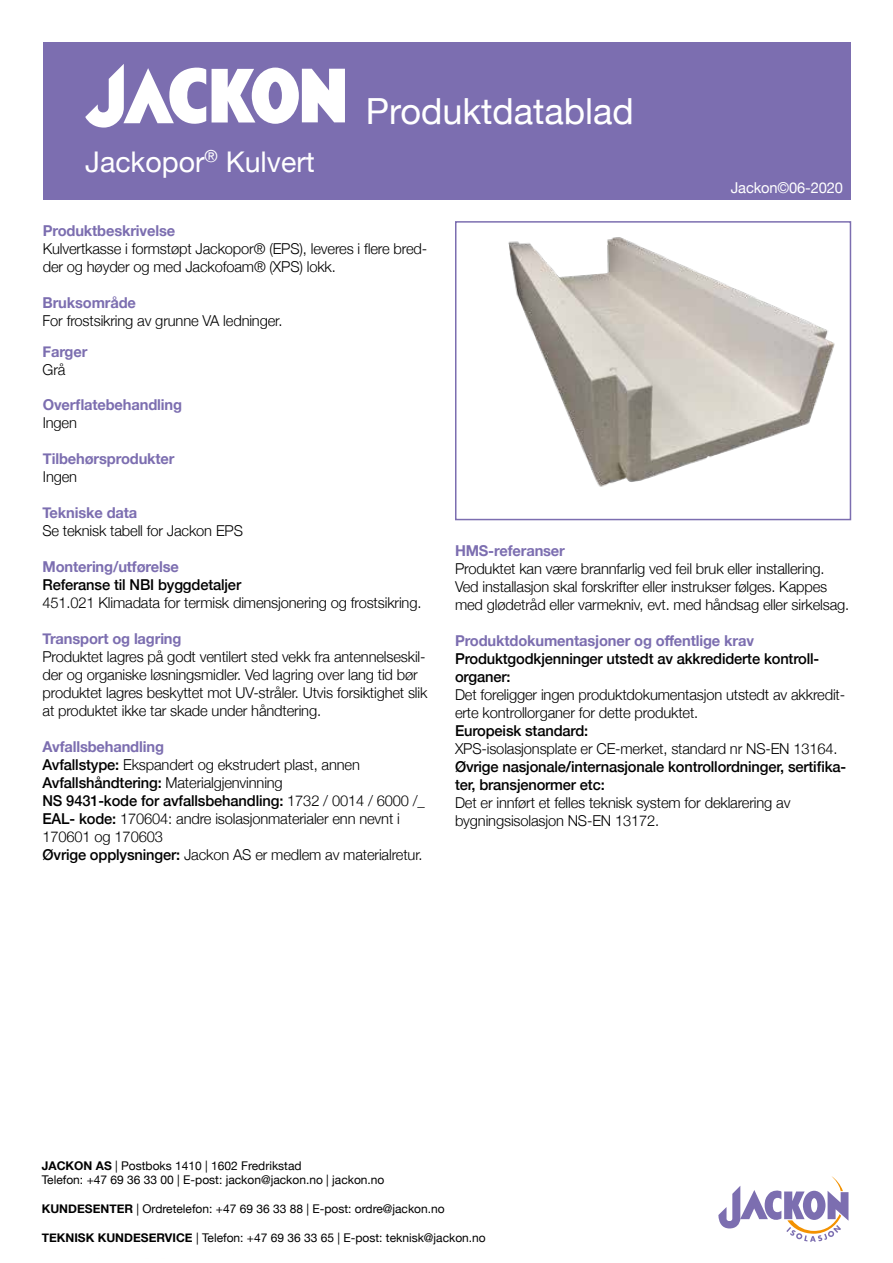
<style>
.page{position:relative;width:893px;height:1263px;background:#fff}
.page>*{position:absolute;margin:0;border:0;box-sizing:border-box;transform-origin:0 0}
.t1{font:36px "Helvetica Neue";color:#fff}
.t2{font:28.5px "Helvetica Neue";color:#fff}
.t3{font:300 15px/18px "Helvetica Neue";letter-spacing:-.01em;color:#000}
.t4{font:500 15px/18px "Helvetica Neue";letter-spacing:-.01em;color:#000}
.t5{font:700 15px "Helvetica Neue";letter-spacing:-.01em;color:#7c6eb0}
.t6{font:15px "Helvetica Neue";letter-spacing:-.01em;color:#fff}
.t7{font:12px/14.4px "Helvetica Neue";color:#000}
.s1{font-weight:700;color:#7c6eb0}
.s2{font-weight:500}
.s3{font-weight:700}
</style>
<div class="page">
<img style="left:508px;top:237px;width:327px;height:250px">
<div style="left:455px;top:221px;width:396px;height:299px;border:2px solid #7c6eb0"></div>
<svg style="left:718px;top:1176px;width:130px;height:66px"></svg>
<div style="left:43px;top:43px;width:808px;height:157px;background:#7c6eb0"></div>
<svg style="left:85px;top:64px;width:121px;height:64px"></svg>
<svg style="left:212px;top:68px;width:133px;height:56px"></svg>
<h2 class="t2" style="left:85px;top:141px;width:231px">Jackopor<sup>®</sup> Kulvert</h2>
<h1 class="t1" style="left:366px;top:85px;width:270px">Produktdatablad</h1>
<p class="t5" style="left:43px;top:219px;width:134px">Produktbeskrivelse</p>
<p class="t3" style="left:43px;top:238px;width:386px">Kulvertkasse i formstøpt Jackopor® (EPS), leveres i flere bred&shy;der og høyder og med Jackofoam® (XPS) lokk.</p>
<p class="t5" style="left:43px;top:290px;width:95px">Bruksområde</p>
<p class="t3" style="left:43px;top:310px;width:241px">For frostsikring av grunne VA ledninger.</p>
<p class="t5" style="left:43px;top:339px;width:46px">Farger</p>
<p class="t3" style="left:43px;top:359px;width:24px">Grå</p>
<p class="t5" style="left:43px;top:393px;width:141px">Overflatebehandling</p>
<p class="t3" style="left:43px;top:413px;width:36px">Ingen</p>
<p class="t5" style="left:43px;top:447px;width:133px">Tilbehørsprodukter</p>
<p class="t3" style="left:43px;top:467px;width:36px">Ingen</p>
<p class="t6" style="left:731px;top:177px;width:114px">Jackon©06-2020</p>
<p class="t5" style="left:42px;top:501px;width:96px">Tekniske data</p>
<p class="t3" style="left:42px;top:521px;width:202px">Se teknisk tabell for Jackon EPS</p>
<p class="t5" style="left:43px;top:555px;width:138px">Montering/utførelse</p>
<p class="t4" style="left:43px;top:574px;width:200px">Referanse til NBI byggdetaljer</p>
<p class="t3" style="left:43px;top:593px;width:380px">451.021 Klimadata for termisk dimensjonering og frostsikring.</p>
<p class="t5" style="left:43px;top:627px;width:141px">Transport og lagring</p>
<p class="t3" style="left:43px;top:646px;width:386px">Produktet lagres på godt ventilert sted vekk fra antennelseskil&shy;der og organiske løsningsmidler. Ved lagring over lang tid bør produktet lagres beskyttet mot UV-stråler. Utvis forsiktighet slik at produktet ikke tar skade under håndtering.</p>
<p class="t3" style="left:43px;top:736px;width:384px"><span class="s1">Avfallsbehandling<br></span><span class="s2">Avfallstype:</span> Ekspandert og ekstrudert plast, annen <span class="s2">Avfallshåndtering:</span> Materialgjenvinning<br><span class="s2">NS 9431-kode for avfallsbehandling:</span> 1732 / 0014 / 6000 /_ <span class="s2">EAL- kode:</span> 170604: andre isolasjonmaterialer enn nevnt i 170601 og 170603<br><span class="s2">Øvrige opplysninger:</span> Jackon AS er medlem av materialretur.</p>
<p class="t5" style="left:455px;top:539px;width:111px">HMS-referanser</p>
<p class="t3" style="left:455px;top:559px;width:396px">Produktet kan være brannfarlig ved feil bruk eller installering.<br>Ved installasjon skal forskrifter eller instrukser følges. Kappes med glødetråd eller varmekniv, evt. med håndsag eller sirkelsag.</p>
<p class="t5" style="left:455px;top:629px;width:300px">Produktdokumentasjoner og offentlige krav</p>
<p class="t4" style="left:455px;top:648px;width:366px">Produktgodkjenninger utstedt av akkrediderte kontroll&shy;organer:</p>
<p class="t3" style="left:455px;top:685px;width:392px">Det foreligger ingen produktdokumentasjon utstedt av akkredit&shy;erte kontrollorganer for dette produktet.</p>
<p class="t4" style="left:455px;top:720px;width:135px">Europeisk standard:</p>
<p class="t3" style="left:455px;top:739px;width:384px">XPS-isolasjonsplate er CE-merket, standard nr NS-EN 13164.</p>
<p class="t4" style="left:455px;top:756px;width:393px">Øvrige nasjonale/internasjonale kontrollordninger, sertifika&shy;ter, bransjenormer etc:</p>
<p class="t3" style="left:455px;top:793px;width:337px">Det er innført et felles teknisk system for deklarering av bygningsisolasjon NS-EN 13172.</p>
<p class="t7" style="left:42px;top:1159px;width:344px"><span class="s3">JACKON AS</span> | Postboks 1410 | 1602 Fredrikstad<br>Telefon: +47 69 36 33 00 | E-post: jackon@jackon.no | jackon.no</p>
<p class="t7" style="left:42px;top:1202px;width:404px"><span class="s3">KUNDESENTER</span> | Ordretelefon: +47 69 36 33 88 | E-post: ordre@jackon.no</p>
<p class="t7" style="left:42px;top:1231px;width:446px"><span class="s3">TEKNISK KUNDESERVICE</span> | Telefon: +47 69 36 33 65 | E-post: teknisk@jackon.no</p>
</div>
